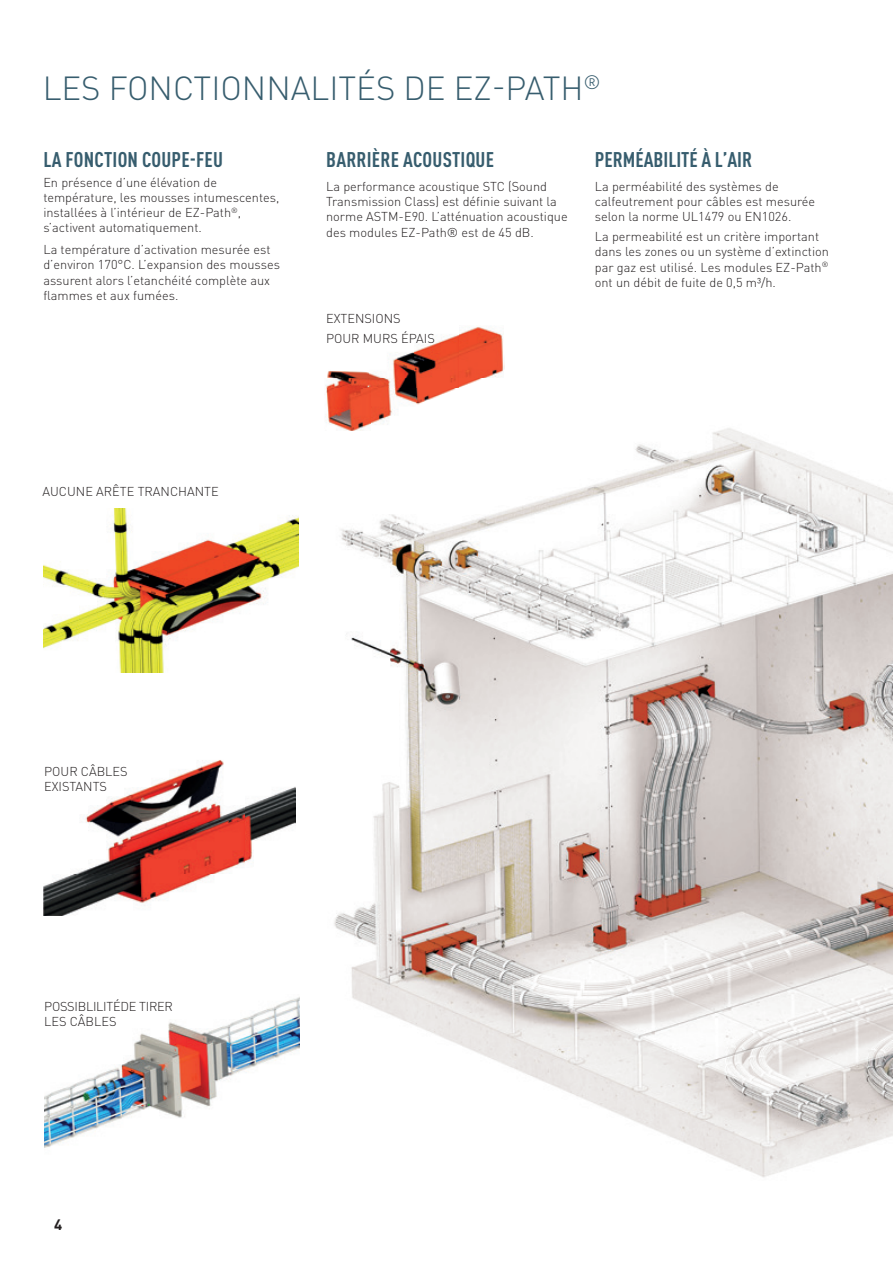
<style>
.page{position:relative;width:893px;height:1263px;background:#fff}
.page>*{position:absolute;margin:0;border:0;box-sizing:border-box;transform-origin:0 0}
.t1{font:300 33px "DIN Pro";color:#375d6e}
.t2{font:700 condensed 21px "DIN Pro";letter-spacing:.01em;color:#375d6e}
.t3{font:700 15px "DIN Pro";color:#231f20}
.t4{font:300 12.75px/15.3px "DIN Pro";color:#231f20}
.t5{font:300 12.75px/14.7px "DIN Pro";letter-spacing:-.02em;color:#231f20}
</style>
<div class="page">
<img style="left:44px;top:997px;width:255px;height:151px">
<img style="left:334px;top:428px;width:559px;height:750px">
<img style="left:44px;top:508px;width:254px;height:164px">
<img style="left:327px;top:327px;width:178px;height:51px">
<img style="left:325px;top:378px;width:44px;height:45px">
<img style="left:369px;top:378px;width:113px;height:11px">
<img style="left:328px;top:389px;width:177px;height:42px">
<img style="left:44px;top:760px;width:251px;height:155px">
<h1 class="t1" style="left:43px;top:63px;width:559px">LES FONCTIONNALITÉS DE EZ-PATH<sup>®</sup></h1>
<h2 class="t2" style="left:43px;top:144px;width:181px">LA FONCTION COUPE-FEU</h2>
<p class="t4" style="left:43px;top:173px;width:238px">En présence d’une élévation de température, les mousses intumescentes, installées à l’intérieur de EZ-Path<sup>®</sup>, s’activent automatiquement.</p>
<p class="t4" style="left:43px;top:241px;width:238px">La température d’activation mesurée est d’environ 170°C. L’expansion des mousses assurent alors l’etanchéité complète aux flammes et aux fumées.</p>
<h2 class="t2" style="left:326px;top:144px;width:169px">BARRIÈRE ACOUSTIQUE</h2>
<p class="t4" style="left:326px;top:177px;width:243px">La performance acoustique STC (Sound Transmission Class) est définie suivant la norme ASTM-E90. L’atténuation acoustique des modules EZ-Path® est de 45 dB.</p>
<p class="t4" style="left:326px;top:308px;width:110px;line-height:19.5px">EXTENSIONS<br>POUR MURS ÉPAIS</p>
<h2 class="t2" style="left:595px;top:144px;width:159px">PERMÉABILITÉ À L’AIR</h2>
<p class="t4" style="left:595px;top:177px;width:222px">La perméabilité des systèmes de calfeutrement pour câbles est mesurée selon la norme UL1479 ou EN1026.</p>
<p class="t4" style="left:595px;top:228px;width:236px">La permeabilité est un critère important dans les zones ou un système d’extinction par gaz est utilisé. Les modules EZ-Path<sup>® </sup>ont un débit de fuite de 0,5 m³/h.</p>
<p class="t4" style="left:43px;top:483px;width:178px">AUCUNE ARÊTE TRANCHANTE</p>
<p class="t4" style="left:44px;top:763px;width:85px;line-height:14.7px">POUR CÂBLES<br>EXISTANTS</p>
<p class="t5" style="left:44px;top:998px;width:130px">POSSIBLILITÉDE TIRER<br>LES CÂBLES</p>
<p class="t3" style="left:54px;top:1212px;width:10px">4</p>
</div>
